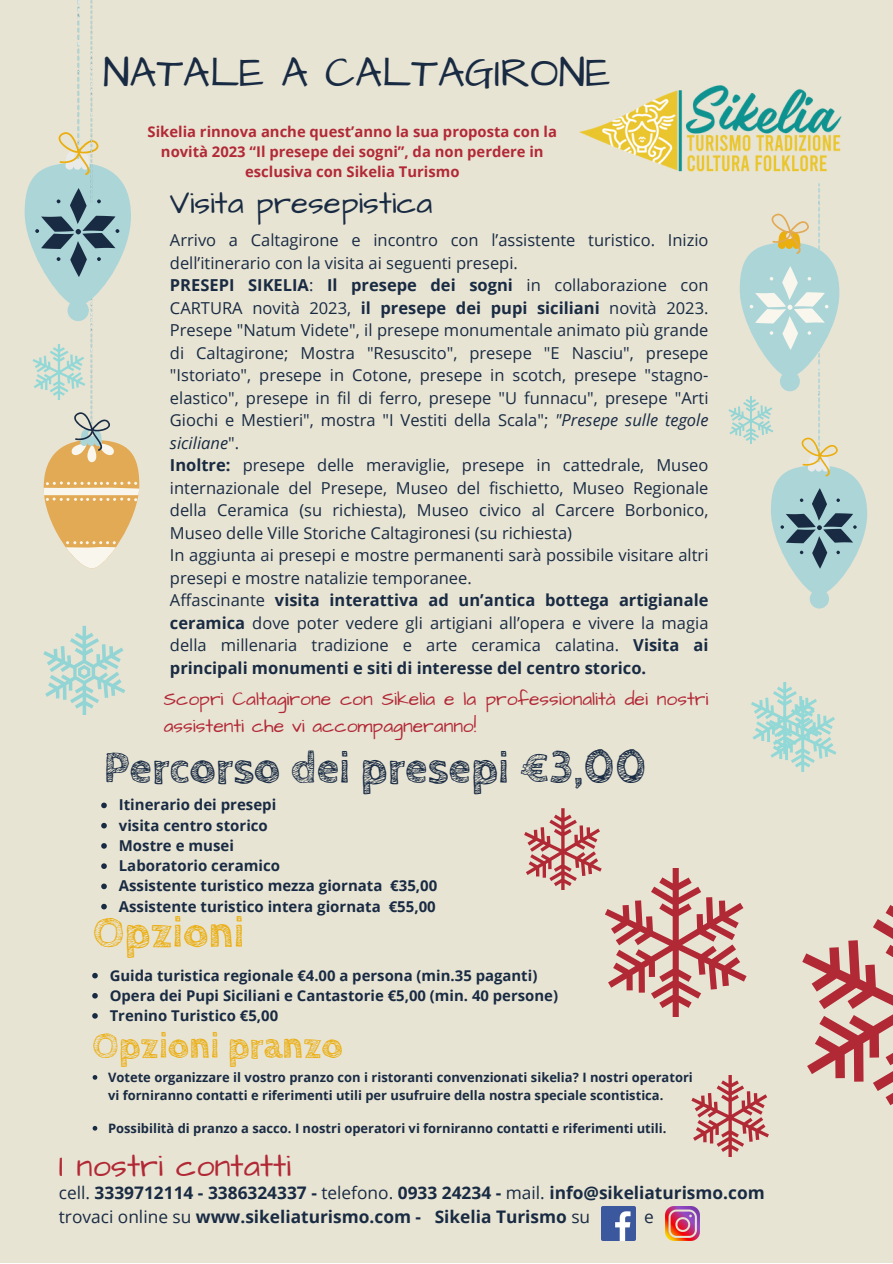
<style>
.page{position:relative;width:893px;height:1264px;background:#fff}
.page>*{position:absolute;margin:0;border:0;box-sizing:border-box;transform-origin:0 0}
.t1{font:700 45.45px "Cabin Sketch";color:#192b43}
.t2{font:700 43.8px "Cabin Sketch";color:#ebae0f}
.t3{font:42.3px "Architects Daughter";color:#192b43}
.t4{font:700 36.75px "Cabin Sketch";color:#ebae0f}
.t5{font:32.25px "Architects Daughter";color:#b22936}
.t6{font:31.5px "Architects Daughter";color:#192b43}
.t7{font:19.35px/27px "Architects Daughter";color:#b22936}
.t8{font:700 17.25px "Open Sans";color:#192b43}
.t9{font:17.25px "Open Sans";color:#192b43}
.t10{font:16.5px/22.5px "Open Sans";color:#192b43}
.t11{font:700 16.5px/22.5px "Open Sans";color:#192b43;text-align:justify}
.t12{font:700 15px "Open Sans";color:#192b43}
.t13{font:700 14.85px "Open Sans";color:#192b43}
.t14{font:700 14.85px/20.2px "Open Sans";color:#b22936;text-align:center}
.t15{font:700 12.9px/17.9px "Open Sans";color:#192b43}
.s1{font-weight:700}
.s2{font-style:italic}
.s3{font-weight:400}
</style>
<div class="page">
<div style="left:0;top:0;width:892px;height:1262px;background:#e8e4d4"></div>
<img style="left:85px;top:321px;width:8px;height:91px">
<svg style="left:25px;top:134px;width:106px;height:187px"></svg>
<svg style="left:44px;top:412px;width:95px;height:156px"></svg>
<img style="left:61px;top:0;width:60px;height:210px">
<svg style="left:33px;top:344px;width:52px;height:55px"></svg>
<svg style="left:728px;top:214px;width:139px;height:394px"></svg>
<svg style="left:43px;top:626px;width:82px;height:88px"></svg>
<img style="left:579px;top:85px;width:263px;height:104px">
<img style="left:665px;top:1206px;width:34px;height:34px">
<img style="left:601px;top:1206px;width:34px;height:34px">
<svg style="left:101px;top:802px;width:6px;height:6px"></svg>
<svg style="left:101px;top:822px;width:6px;height:6px"></svg>
<svg style="left:101px;top:843px;width:6px;height:5px"></svg>
<svg style="left:101px;top:863px;width:6px;height:6px"></svg>
<svg style="left:101px;top:883px;width:6px;height:6px"></svg>
<svg style="left:101px;top:903px;width:6px;height:6px"></svg>
<svg style="left:751px;top:682px;width:85px;height:89px"></svg>
<svg style="left:92px;top:972px;width:6px;height:6px"></svg>
<svg style="left:92px;top:993px;width:6px;height:5px"></svg>
<svg style="left:92px;top:1013px;width:6px;height:5px"></svg>
<svg style="left:524px;top:808px;width:222px;height:208px"></svg>
<svg style="left:691px;top:1075px;width:77px;height:81px"></svg>
<svg style="left:802px;top:905px;width:90px;height:201px"></svg>
<svg style="left:93px;top:1075px;width:4px;height:4px"></svg>
<svg style="left:93px;top:1126px;width:4px;height:4px"></svg>
<p class="t3" style="left:103px;top:44px;width:509px">NATALE A CALTAGIRONE</p>
<p class="t14" style="left:147px;top:121px;width:411px">Sikelia rinnova anche quest’anno la sua proposta con la novità 2023 “Il presepe dei sogni”, da non perdere in esclusiva con Sikelia Turismo</p>
<p class="t6" style="left:170px;top:182px;width:264px">Visita presepistica</p>
<p class="t10" style="left:170px;top:229px;width:540px">Arrivo a Caltagirone e incontro con l’assistente turistico. Inizio dell’itinerario con la visita ai seguenti presepi.</p>
<p class="t10" style="left:170px;top:274px;width:540px;text-align:justify"><span class="s1">PRESEPI SIKELIA</span>: <span class="s1">Il presepe dei sogni</span> in collaborazione con CARTURA novità 2023, <span class="s1">il presepe dei pupi siciliani</span> novità 2023.<br>Presepe "Natum Videte", il presepe monumentale animato più grande di Caltagirone; Mostra "Resuscito", presepe "E Nasciu", presepe "Istoriato", presepe in Cotone, presepe in scotch, presepe "stagno&shy;elastico", presepe in fil di ferro, presepe "U funnacu", presepe "Arti Giochi e Mestieri", mostra "I Vestiti della Scala"; <span class="s2">"Presepe sulle tegole siciliane</span>".</p>
<p class="t10" style="left:170px;top:453px;width:540px;text-align:justify"><span class="s1">Inoltre:</span> presepe delle meraviglie, presepe in cattedrale, Museo internazionale del Presepe, Museo del fischietto, Museo Regionale della Ceramica (su richiesta), Museo civico al Carcere Borbonico, Museo delle Ville Storiche Caltagironesi (su richiesta)</p>
<p class="t10" style="left:170px;top:543px;width:540px">In aggiunta ai presepi e mostre permanenti sarà possibile visitare altri presepi e mostre natalizie temporanee.</p>
<p class="t11" style="left:170px;top:588px;width:540px"><span class="s3">Affascinante</span> visita interattiva ad un’antica bottega artigianale ceramica <span class="s3">dove poter vedere gli artigiani all’opera e vivere la magia della millenaria tradizione e arte ceramica calatina.</span> Visita ai principali monumenti e siti di interesse del centro storico.</p>
<p class="t7" style="left:164px;top:685px;width:546px">Scopri Caltagirone con Sikelia e la professionalità dei nostri assistenti che vi accompagneranno!</p>
<p class="t1" style="left:104px;top:742px;width:544px">Percorso dei presepi €3,00</p>
<p class="t12" style="left:119px;top:794px;width:159px">Itinerario dei presepi</p>
<p class="t12" style="left:119px;top:814px;width:151px">visita centro storico</p>
<p class="t12" style="left:119px;top:835px;width:117px">Mostre e musei</p>
<p class="t12" style="left:119px;top:855px;width:163px">Laboratorio ceramico</p>
<p class="t12" style="left:119px;top:875px;width:320px">Assistente turistico mezza giornata €35,00</p>
<p class="t12" style="left:119px;top:895px;width:318px">Assistente turistico intera giornata €55,00</p>
<p class="t2" style="left:93px;top:908px;width:153px">Opzioni</p>
<p class="t13" style="left:110px;top:964px;width:429px">Guida turistica regionale €4.00 a persona (min.35 paganti)</p>
<p class="t13" style="left:110px;top:984px;width:450px">Opera dei Pupi Siciliani e Cantastorie €5,00 (min. 40 persone)</p>
<p class="t13" style="left:110px;top:1005px;width:170px">Trenino Turistico €5,00</p>
<p class="t4" style="left:92px;top:1024px;width:252px">Opzioni pranzo</p>
<p class="t15" style="left:108px;top:1067px;width:586px">Votete organizzare il vostro pranzo con i ristoranti convenzionati sikelia? I nostri operatori vi forniranno contatti e riferimenti utili per usufruire della nostra speciale scontistica.</p>
<p class="t15" style="left:108px;top:1118px;width:560px">Possibilità di pranzo a sacco. I nostri operatori vi forniranno contatti e riferimenti utili.</p>
<p class="t5" style="left:59px;top:1143px;width:234px">I nostri contatti</p>
<p class="t8" style="left:59px;top:1180px;width:707px"><span class="s3">cell.</span> 3339712114 - 3386324337 - <span class="s3">telefono.</span> 0933 24234 - <span class="s3">mail.</span> info@sikeliaturismo.com</p>
<p class="t8" style="left:59px;top:1204px;width:533px"><span class="s3">trovaci online su</span> www.sikeliaturismo.com - Sikelia Turismo <span class="s3">su</span></p>
<p class="t9" style="left:644px;top:1204px;width:11px">e</p>
</div>
